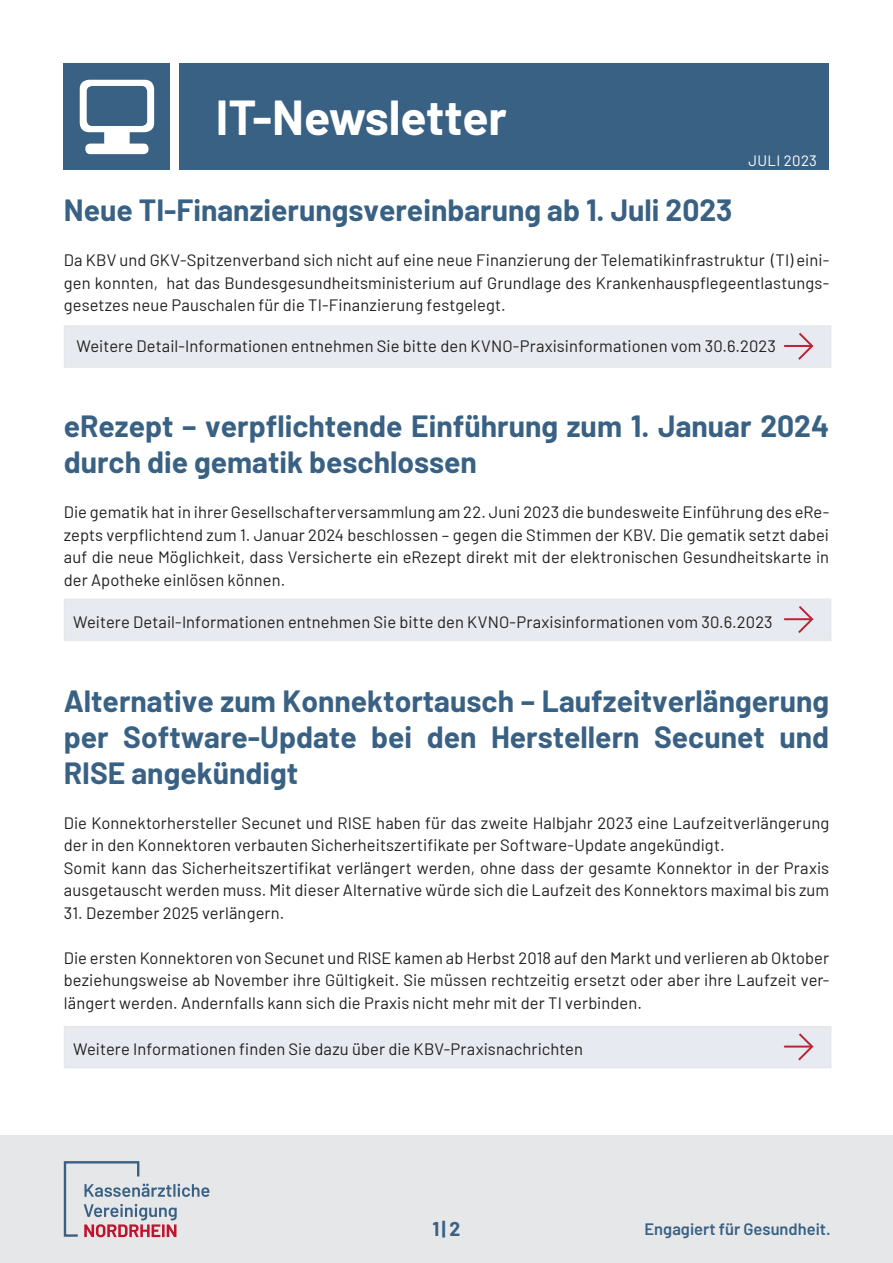
<style>
.page{position:relative;width:893px;height:1263px;background:#fff}
.page>*{position:absolute;margin:0;border:0;box-sizing:border-box;transform-origin:0 0}
.t1{font:700 48px "Barlow";color:#fff}
._3_0_-_Numerische_Au{font:700 30px/36px "Barlow";color:#396184}
._1_0_-_Fließtext___1{font:700 30px/36px "Barlow";color:#396184;text-align:justify}
.t2{font:700 19.5px "Barlow";color:#396184}
._1_0_-_Fließtext___1-2{font:16.5px/22.5px "Barlow";letter-spacing:.005em;color:#231f20;text-align:justify}
._3_0_-_Numerische_Au-2{font:16.5px/22.5px "Barlow";letter-spacing:.005em;color:#231f20;text-align:justify}
.t3{font:600 16.5px "Barlow";color:#396184}
.t4{font:15px "Barlow";letter-spacing:.02em;color:#fff}
</style>
<div class="page">
<div style="left:180px;top:64px;width:649px;height:106px;background:#396184"></div>
<div style="left:64px;top:64px;width:106px;height:106px;background:#396184"></div>
<svg style="left:80px;top:80px;width:74px;height:74px"></svg>
<div style="left:0;top:1135px;width:893px;height:128px;background:#e6e7e9"></div>
<svg style="left:64px;top:1161px;width:145px;height:76px"></svg>
<div style="left:64px;top:325px;width:767px;height:43px;background:#e7eaf0"></div>
<svg style="left:798px;top:332px;width:16px;height:28px"></svg>
<hr style="left:785px;top:345px;width:26px;height:2px;background:#b72837">
<div style="left:64px;top:598px;width:767px;height:43px;background:#e7eaf0;border:2px solid #e6e7e9"></div>
<svg style="left:796px;top:606px;width:18px;height:27px"></svg>
<hr style="left:785px;top:618px;width:26px;height:2px;background:#b72837">
<div style="left:64px;top:1026px;width:767px;height:42px;background:#e7eaf0"></div>
<svg style="left:796px;top:1033px;width:18px;height:28px"></svg>
<hr style="left:785px;top:1045px;width:26px;height:2px;background:#b72837">
<h1 class="t1" style="left:216px;top:82px;width:293px">IT-Newsletter</h1>
<p class="t4" style="left:749px;top:149px;width:70px">JULI 2023</p>
<p class="_3_0_-_Numerische_Au" style="left:64px;top:190px;width:670px">Neue TI-Finanzierungsvereinbarung ab 1. Juli 2023</p>
<p class="_3_0_-_Numerische_Au-2" style="left:64px;top:248px;width:767px">Da KBV und GKV-Spitzenverband sich nicht auf eine neue Finanzierung der Telematikinfrastruktur (TI) eini&shy;gen konnten, hat das Bundesgesundheitsministerium auf Grundlage des Krankenhauspflegeentlastungs&shy;gesetzes neue Pauschalen für die TI-Finanzierung festgelegt.</p>
<p class="_3_0_-_Numerische_Au-2" style="left:76px;top:333px;width:701px">Weitere Detail-Informationen entnehmen Sie bitte den KVNO-Praxisinformationen vom 30.6.2023</p>
<p class="_3_0_-_Numerische_Au" style="left:64px;top:406px;width:767px">eRezept – verpflichtende Einführung zum 1. Januar 2024 durch die gematik beschlossen</p>
<p class="_1_0_-_Fließtext___1-2" style="left:64px;top:500px;width:767px">Die gematik hat in ihrer Gesellschafterversammlung am 22. Juni 2023 die bundesweite Einführung des eRe&shy;zepts verpflichtend zum 1. Januar 2024 beschlossen – gegen die Stimmen der KBV. Die gematik setzt dabei auf die neue Möglichkeit, dass Versicherte ein eRezept direkt mit der elektronischen Gesundheitskarte in der Apotheke einlösen können.</p>
<p class="_1_0_-_Fließtext___1-2" style="left:73px;top:609px;width:701px">Weitere Detail-Informationen entnehmen Sie bitte den KVNO-Praxisinformationen vom 30.6.2023</p>
<p class="_1_0_-_Fließtext___1" style="left:64px;top:681px;width:767px">Alternative zum Konnektortausch – Laufzeitverlängerung per Software-Update bei den Herstellern Secunet und RISE angekündigt</p>
<p class="_1_0_-_Fließtext___1-2" style="left:64px;top:810px;width:767px">Die Konnektorhersteller Secunet und RISE haben für das zweite Halbjahr 2023 eine Laufzeitverlängerung der in den Konnektoren verbauten Sicherheitszertifikate per Software-Update angekündigt.</p>
<p class="_1_0_-_Fließtext___1-2" style="left:64px;top:855px;width:767px">Somit kann das Sicherheitszertifikat verlängert werden, ohne dass der gesamte Konnektor in der Praxis ausgetauscht werden muss. Mit dieser Alternative würde sich die Laufzeit des Konnektors maximal bis zum</p>
<p class="_1_0_-_Fließtext___1-2" style="left:64px;top:900px;width:222px">31. Dezember 2025 verlängern.</p>
<p class="_1_0_-_Fließtext___1-2" style="left:64px;top:945px;width:767px">Die ersten Konnektoren von Secunet und RISE kamen ab Herbst 2018 auf den Markt und verlieren ab Oktober beziehungsweise ab November ihre Gültigkeit. Sie müssen rechtzeitig ersetzt oder aber ihre Laufzeit ver&shy;längert werden. Andernfalls kann sich die Praxis nicht mehr mit der TI verbinden.</p>
<p class="_1_0_-_Fließtext___1-2" style="left:73px;top:1037px;width:511px">Weitere Informationen finden Sie dazu über die KBV-Praxisnachrichten</p>
<p class="t2" style="left:432px;top:1214px;width:30px">1| 2</p>
<p class="t3" style="left:645px;top:1217px;width:188px">Engagiert für Gesundheit.</p>
</div>
